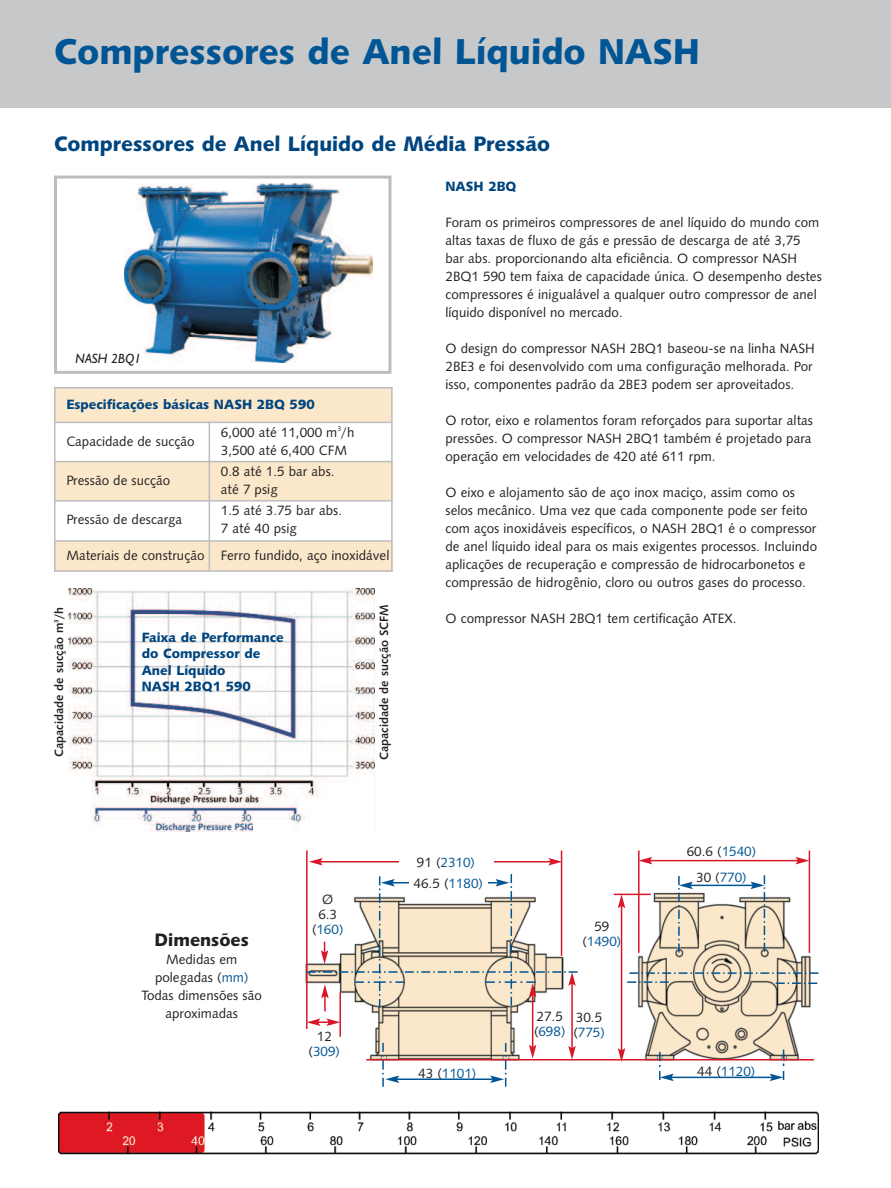
<style>
.page{position:relative;width:891px;height:1188px;background:#fff}
.page>*{position:absolute;margin:0;border:0;box-sizing:border-box;transform-origin:0 0}
.t1{font:36px "Humanist 531 BT Black A";color:#005595}
.t2{font:21px "Humanist 531 BT Black A";color:#01457f}
.t3{font:18px "Humanist 531 BT Black A";color:#231f20}
.t4{font:13.5px/18px "Humanist 531 BT Roman A";color:#231f20}
.t5{font:13.5px/16.5px "Humanist 531 BT Black A";color:#01457f}
.t6{font:13.5px/15px "Humanist 531 BT Roman A";color:#005595;text-align:center}
.t7{font:italic 13.5px "Humanist 521 BT";color:#231f20}
.t8{font:12px "Humanist 531 BT Bold A";color:#231f20}
.s1{color:#005595}
.s2{color:#231f20}
</style>
<div class="page">
<div style="left:0;top:0;width:891px;height:108px;background:#c7c8ca"></div>
<img style="left:305px;top:851px;width:514px;height:232px">
<hr style="left:306px;top:850px;width:2px;height:187px;background:#d81729">
<hr style="left:561px;top:851px;width:1px;height:105px;background:#d81729">
<hr style="left:320px;top:861px;width:231px;height:1px;background:#d81729">
<svg style="left:309px;top:858px;width:14px;height:8px"></svg>
<svg style="left:548px;top:858px;width:13px;height:8px"></svg>
<div style="left:399px;top:853px;width:94px;height:20px;background:#fff"></div>
<div style="left:305px;top:1029px;width:39px;height:32px;background:#fff"></div>
<div style="left:408px;top:1066px;width:79px;height:16px;background:#fff"></div>
<svg style="left:687px;top:1065px;width:79px;height:15px"></svg>
<div style="left:682px;top:871px;width:79px;height:15px;background:#fff"></div>
<div style="left:682px;top:845px;width:79px;height:15px;background:#fff"></div>
<div style="left:530px;top:1003px;width:39px;height:44px;background:#fff"></div>
<div style="left:569px;top:1004px;width:40px;height:44px;background:#fff"></div>
<div style="left:582px;top:913px;width:40px;height:44px;background:#fff"></div>
<hr style="left:397px;top:1079px;width:96px;height:1px;background:#005595">
<img style="left:124px;top:183px;width:249px;height:180px">
<div style="left:54px;top:176px;width:338px;height:198px;border:3px solid #bcbdc0"></div>
<div style="left:54px;top:387px;width:338px;height:35px;background:#fbe8cb"></div>
<div style="left:54px;top:462px;width:155px;height:39px;background:#fbe8cb"></div>
<div style="left:209px;top:462px;width:184px;height:39px;background:#fbe8cb"></div>
<div style="left:54px;top:541px;width:155px;height:31px;background:#fbe8cb"></div>
<div style="left:209px;top:541px;width:184px;height:31px;background:#fbe8cb"></div>
<hr style="left:54px;top:387px;width:2px;height:185px;background:#bcbdc0">
<hr style="left:209px;top:422px;width:1px;height:150px;background:#bcbdc0">
<hr style="left:391px;top:387px;width:2px;height:185px;background:#bcbdc0">
<hr style="left:54px;top:387px;width:339px;height:1px;background:#bcbdc0">
<hr style="left:54px;top:422px;width:339px;height:1px;background:#bcbdc0">
<hr style="left:54px;top:461px;width:339px;height:1px;background:#bcbdc0">
<hr style="left:54px;top:500px;width:339px;height:2px;background:#bcbdc0">
<hr style="left:54px;top:540px;width:339px;height:2px;background:#bcbdc0">
<hr style="left:54px;top:570px;width:339px;height:2px;background:#bcbdc0">
<img style="left:58px;top:1111px;width:761px;height:44px">
<img style="left:68px;top:588px;width:306px;height:243px">
<hr style="left:339px;top:992px;width:2px;height:45px;background:#d81729">
<svg style="left:307px;top:1019px;width:33px;height:7px"></svg>
<svg style="left:382px;top:1043px;width:17px;height:44px"></svg>
<svg style="left:490px;top:1043px;width:16px;height:44px"></svg>
<hr style="left:366px;top:1059px;width:448px;height:1px;background:#d81729">
<hr style="left:532px;top:995px;width:1px;height:52px;background:#d81729">
<svg style="left:529px;top:1045px;width:7px;height:14px"></svg>
<hr style="left:571px;top:983px;width:2px;height:65px;background:#d81729">
<svg style="left:307px;top:874px;width:271px;height:137px"></svg>
<svg style="left:568px;top:1046px;width:8px;height:13px"></svg>
<svg style="left:629px;top:972px;width:189px;height:2px"></svg>
<svg style="left:627px;top:981px;width:42px;height:2px"></svg>
<svg style="left:776px;top:983px;width:41px;height:1px"></svg>
<hr style="left:690px;top:885px;width:63px;height:1px;background:#005595">
<svg style="left:678px;top:876px;width:15px;height:77px"></svg>
<svg style="left:751px;top:875px;width:14px;height:77px"></svg>
<hr style="left:638px;top:850px;width:2px;height:103px;background:#d81729">
<hr style="left:809px;top:851px;width:1px;height:102px;background:#d81729">
<hr style="left:614px;top:894px;width:37px;height:1px;background:#d81729">
<hr style="left:671px;top:1077px;width:101px;height:1px;background:#005595">
<svg style="left:659px;top:1052px;width:15px;height:29px"></svg>
<svg style="left:770px;top:1050px;width:14px;height:31px"></svg>
<hr style="left:650px;top:860px;width:148px;height:1px;background:#d81729">
<svg style="left:638px;top:857px;width:14px;height:7px"></svg>
<svg style="left:796px;top:857px;width:13px;height:7px"></svg>
<hr style="left:621px;top:906px;width:1px;height:145px;background:#d81729">
<svg style="left:618px;top:895px;width:7px;height:13px"></svg>
<svg style="left:618px;top:1048px;width:7px;height:14px"></svg>
<h1 class="t1" style="left:54px;top:30px;width:648px">Compressores de Anel Líquido NASH</h1>
<h2 class="t2" style="left:54px;top:131px;width:498px">Compressores de Anel Líquido de Média Pressão</h2>
<p class="t5" style="left:446px;top:178px;width:73px">NASH 2BQ</p>
<p class="t4" style="left:445px;top:213px;width:378px">Foram os primeiros compressores de anel líquido do mundo com altas taxas de fluxo de gás e pressão de descarga de até 3,75 bar abs. proporcionando alta eficiência. O compressor NASH 2BQ1 590 tem faixa de capacidade única. O desempenho destes compressores é inigualável a qualquer outro compressor de anel líquido disponível no mercado.</p>
<p class="t4" style="left:446px;top:339px;width:371px">O design do compressor NASH 2BQ1 baseou-se na linha NASH<br>2BE3 e foi desenvolvido com uma configuração melhorada. Por isso, componentes padrão da 2BE3 podem ser aproveitados.</p>
<p class="t4" style="left:445px;top:411px;width:369px;text-align:justify">O rotor, eixo e rolamentos foram reforçados para suportar altas pressões. O compressor NASH 2BQ1 também é projetado para operação em velocidades de 420 até 611 rpm.</p>
<p class="t4" style="left:445px;top:483px;width:373px">O eixo e alojamento são de aço inox maciço, assim como os selos mecânico. Uma vez que cada componente pode ser feito com aços inoxidáveis específicos, o NASH 2BQ1 é o compressor de anel líquido ideal para os mais exigentes processos. Incluindo aplicações de recuperação e compressão de hidrocarbonetos e compressão de hidrogênio, cloro ou outros gases do processo.</p>
<p class="t4" style="left:446px;top:609px;width:293px">O compressor NASH 2BQ1 tem certificação ATEX.</p>
<p class="t5" style="left:142px;top:629px;width:144px">Faixa de Performance do Compressor de<br>Anel Líquido<br>NASH 2BQ1 590</p>
<p class="t7" style="left:76px;top:350px;width:67px">NASH 2BQ1</p>
<p class="t5" style="left:66px;top:396px;width:250px">Especificações básicas NASH 2BQ 590</p>
<p class="t4" style="left:66px;top:432px;width:130px">Capacidade de sucção</p>
<p class="t4" style="left:221px;top:423px;width:135px">6,000 até 11,000 m<sup>3</sup>/h<br>3,500 até 6,400 CFM</p>
<p class="t4" style="left:66px;top:471px;width:105px">Pressão de sucção</p>
<p class="t4" style="left:221px;top:462px;width:115px">0.8 até 1.5 bar abs. até 7 psig</p>
<p class="t4" style="left:66px;top:511px;width:117px">Pressão de descarga</p>
<p class="t4" style="left:221px;top:502px;width:123px">1.5 até 3.75 bar abs.<br>7 até 40 psig</p>
<p class="t4" style="left:66px;top:546px;width:325px">Materiais de construção Ferro fundido, aço inoxidável</p>
<p class="t8" style="left:52px;top:757px;width:152px;rotate:-90deg">Capacidade de sucção m<sup>3</sup>/h</p>
<p class="t8" style="left:377px;top:760px;width:157px;rotate:-90deg">Capacidade de sucção SCFM</p>
<h3 class="t3" style="left:155px;top:930px;width:96px">Dimensões</h3>
<p class="t4" style="left:142px;top:951px;width:122px;text-align:center">Medidas em polegadas (<span class="s1">mm)<br></span>Todas dimensões são aproximadas</p>
<p class="t4" style="left:312px;top:892px;width:33px;line-height:15px;text-align:center">Ø<br>6.3 (<span class="s1">160)</span></p>
<p class="t6" style="left:309px;top:1029px;width:33px"><span class="s2">12 (</span>309)</p>
<p class="t6" style="left:417px;top:854px;width:60px"><span class="s2">91 (</span>2310)</p>
<p class="t4" style="left:414px;top:874px;width:71px">46.5 (<span class="s1">1180)</span></p>
<p class="t6" style="left:582px;top:919px;width:40px"><span class="s2">59 (</span>1490)</p>
<p class="t4" style="left:534px;top:1009px;width:33px;line-height:15px">27.5 (<span class="s1">698)</span></p>
<p class="t4" style="left:573px;top:1010px;width:33px;line-height:15px">30.5 (<span class="s1">775)</span></p>
<p class="t4" style="left:687px;top:842px;width:71px">60.6 (<span class="s1">1540)</span></p>
<p class="t6" style="left:696px;top:870px;width:52px"><span class="s2">30 (</span>770)</p>
<p class="t6" style="left:418px;top:1066px;width:60px"><span class="s2">43 (</span>1101)</p>
<p class="t6" style="left:697px;top:1064px;width:60px"><span class="s2">44 (</span>1120)</p>
</div>
